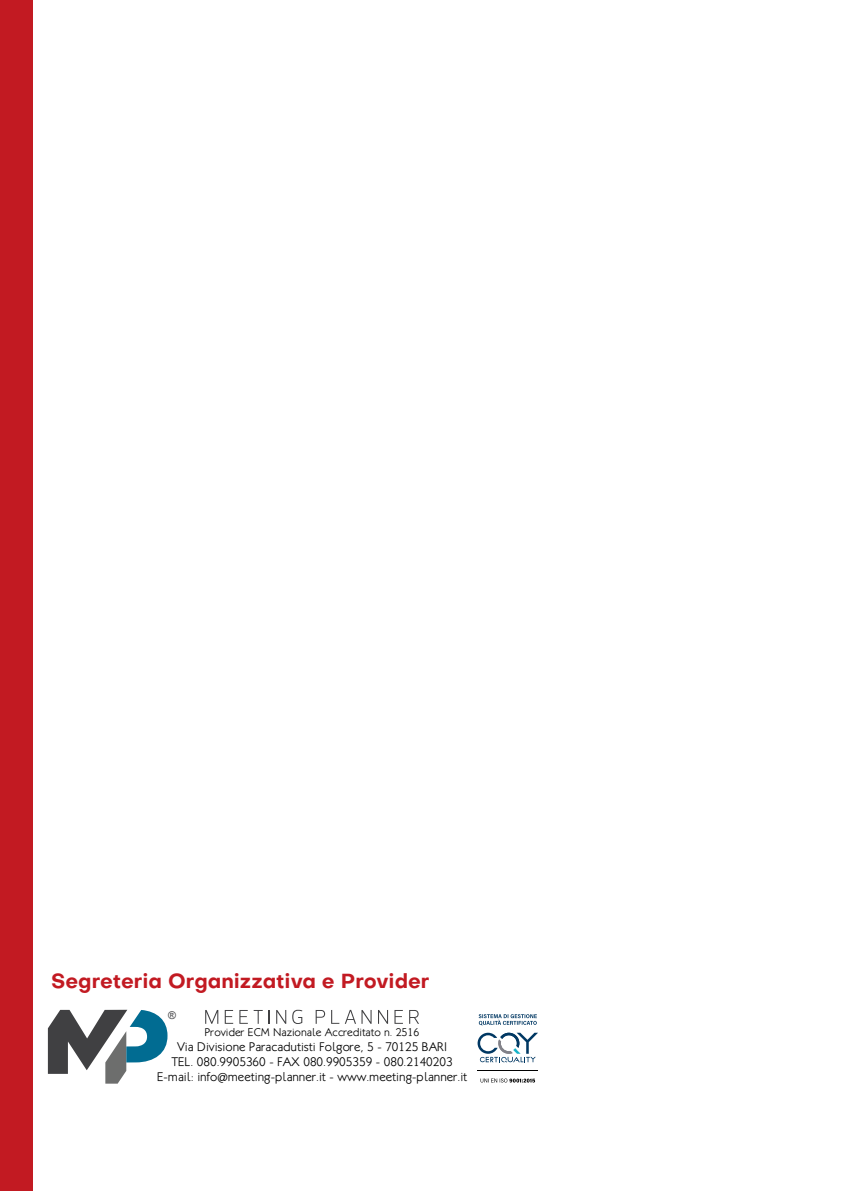
<style>
.page{position:relative;width:851px;height:1191px;background:#fff}
.page>*{position:absolute;margin:0;border:0;box-sizing:border-box;transform-origin:0 0}
.t1{font:700 20px "Objective";color:#c21a22}
.t2{font:300 12.6px/15px "Klill";color:#000;text-align:center}
.t3{font:300 11.2px "Klill";color:#000}
.t4{font:10.6px "Arial";color:#404042}
</style>
<div class="page">
<div style="left:0;top:0;width:33px;height:1191px;background:#c21a22"></div>
<svg style="left:205px;top:1010px;width:13px;height:13px"></svg>
<svg style="left:225px;top:1010px;width:8px;height:13px"></svg>
<svg style="left:239px;top:1010px;width:24px;height:13px"></svg>
<svg style="left:269px;top:1010px;width:1px;height:13px"></svg>
<svg style="left:276px;top:1010px;width:10px;height:13px"></svg>
<svg style="left:292px;top:1009px;width:10px;height:15px"></svg>
<svg style="left:315px;top:1010px;width:10px;height:13px"></svg>
<svg style="left:331px;top:1010px;width:8px;height:13px"></svg>
<svg style="left:345px;top:1010px;width:26px;height:13px"></svg>
<svg style="left:378px;top:1010px;width:10px;height:13px"></svg>
<svg style="left:394px;top:1010px;width:9px;height:13px"></svg>
<svg style="left:409px;top:1010px;width:10px;height:13px"></svg>
<svg style="left:48px;top:1009px;width:119px;height:74px"></svg>
<svg style="left:478px;top:1014px;width:59px;height:11px"></svg>
<svg style="left:477px;top:1032px;width:61px;height:30px"></svg>
<hr style="left:477px;top:1070px;width:61px;height:1px;background:#000">
<svg style="left:480px;top:1078px;width:55px;height:4px"></svg>
<h1 class="t1" style="left:51px;top:966px;width:380px">Segreteria Organizzativa e Provider</h1>
<p class="t4" style="left:168px;top:1008px;width:9px">®</p>
<p class="t3" style="left:205px;top:1026px;width:216px">Provider ECM Nazionale Accreditato n. 2516</p>
<p class="t2" style="left:157px;top:1039px;width:311px">Via Divisione Paracadutisti Folgore, 5 - 70125 BARI<br>TEL. 080.9905360 - FAX 080.9905359 - 080.2140203<br>E-mail: info@meeting-planner.it - www.meeting-planner.it</p>
</div>
